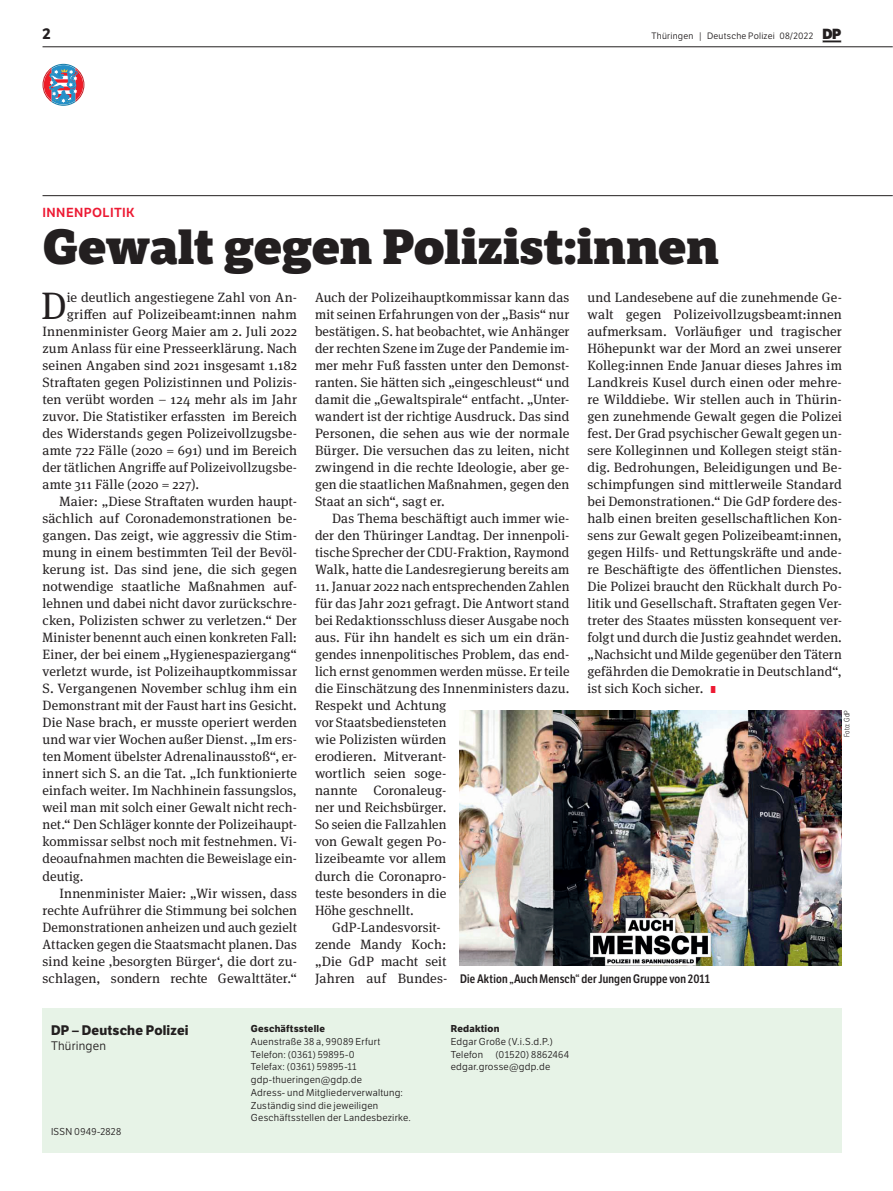
<style>
.page{position:relative;width:893px;height:1191px;background:#fff}
.page>*{position:absolute;margin:0;border:0;box-sizing:border-box;transform-origin:0 0}
.t1{font:800 48px "LFT Etica Sheriff";letter-spacing:-.01em;color:#231f20}
.t2{font:38.25px "Meta Serif Pro";color:#231f20}
.t3{font:700 15px "LFT Etica";color:#231f20}
.t4{font:13.5px/17px "Meta Serif Pro";letter-spacing:.01em;color:#231f20;text-align:justify}
.t5{font:700 13.5px "LFT Etica";letter-spacing:.015em;color:#231f20}
.t6{font:12.75px "LFT Etica SB";letter-spacing:.035em;color:#ed1a33}
.t7{font:600 12px "LFT Etica Condensed";letter-spacing:.015em;color:#231f20}
.t8{font:12px "LFT Etica Bk";letter-spacing:.02em;color:#231f20}
.t9{font:9.75px/12.8px "LFT Etica Bk";letter-spacing:.025em;color:#231f20}
.t10{font:700 9.75px "LFT Etica";letter-spacing:.025em;color:#231f20}
.t11{font:9px "LFT Etica Bk";letter-spacing:.025em;color:#231f20}
.t12{font:300 7.5px "LFT Etica Condensed";letter-spacing:.02em;color:#231f20}
.s1{font-size:9.3px}
.s2{font-family:"LFT Etica XB";font-size:14.25px}
.s3{font-family:"LFT Etica XB";font-size:9.75px;color:#ed1a33}
</style>
<div class="page">
<hr style="left:43px;top:195px;width:850px;height:1px;background:#231f20">
<hr style="left:43px;top:47px;width:850px;height:1px;background:#231f20">
<svg style="left:822px;top:40px;width:19px;height:2px"></svg>
<svg style="left:43px;top:64px;width:41px;height:42px"></svg>
<div style="left:43px;top:1008px;width:799px;height:144px;background:#e7f3e7"></div>
<img style="left:459px;top:710px;width:383px;height:255px">
<p class="t3" style="left:43px;top:25px;width:10px">2</p>
<p class="t11" style="left:651px;top:31px;width:191px">Thüringen <span class="s1">|</span> Deutsche Polizei 08/2022 <span class="s2">DP</span></p>
<p class="t6" style="left:43px;top:205px;width:94px">INNENPOLITIK</p>
<h1 class="t1" style="left:43px;top:217px;width:678px">Gewalt gegen Polizist:innen</h1>
<h2 class="t2" style="left:41px;top:278px;width:27px">D</h2>
<p class="t4" style="left:67px;top:288px;width:232px">ie deutlich angestiegene Zahl von An-</p>
<p class="t4" style="left:315px;top:288px;width:256px">Auch der Polizeihauptkommissar kann das mit seinen Erfahrungen von der „Basis“ nur bestätigen. S. hat beobachtet, wie Anhänger der rechten Szene im Zuge der Pandemie im&shy;mer mehr Fuß fassten unter den Demonst&shy;ranten. Sie hätten sich „eingeschleust“ und damit die „Gewaltspirale“ entfacht. „Unter&shy;wandert ist der richtige Ausdruck. Das sind Personen, die sehen aus wie der normale Bürger. Die versuchen das zu leiten, nicht zwingend in die rechte Ideologie, aber ge&shy;gen die staatlichen Maßnahmen, gegen den Staat an sich“, sagt er.</p>
<p class="t4" style="left:315px;top:509px;width:256px;text-indent:17px">Das Thema beschäftigt auch immer wie&shy;der den Thüringer Landtag. Der innenpoli&shy;tische Sprecher der CDU-Fraktion, Raymond Walk, hatte die Landesregierung bereits am</p>
<p class="t4" style="left:315px;top:577px;width:256px">11. Januar 2022 nach entsprechenden Zahlen</p>
<p class="t4" style="left:315px;top:594px;width:256px">für das Jahr 2021 gefragt. Die Antwort stand</p>
<p class="t4" style="left:315px;top:611px;width:256px">bei Redaktionsschluss dieser Ausgabe noch</p>
<p class="t4" style="left:315px;top:628px;width:256px">aus. Für ihn handelt es sich um ein drän-</p>
<p class="t4" style="left:315px;top:645px;width:256px">gendes innenpolitisches Problem, das end-</p>
<p class="t4" style="left:315px;top:662px;width:256px">lich ernst genommen werden müsse. Er teile</p>
<p class="t4" style="left:315px;top:679px;width:256px">die Einschätzung des Innenministers dazu.</p>
<p class="t4" style="left:315px;top:696px;width:133px">Respekt und Achtung</p>
<p class="t4" style="left:315px;top:713px;width:133px">vor Staatsbediensteten</p>
<p class="t4" style="left:315px;top:730px;width:133px">wie Polizisten würden</p>
<p class="t4" style="left:315px;top:747px;width:133px">erodieren. Mitverant-</p>
<p class="t4" style="left:315px;top:764px;width:133px">wortlich seien soge-</p>
<p class="t4" style="left:315px;top:781px;width:133px">nannte Coronaleug-</p>
<p class="t4" style="left:315px;top:798px;width:133px">ner und Reichsbürger.</p>
<p class="t4" style="left:315px;top:815px;width:133px">So seien die Fallzahlen</p>
<p class="t4" style="left:315px;top:832px;width:133px">von Gewalt gegen Po-</p>
<p class="t4" style="left:315px;top:849px;width:133px">lizeibeamte vor allem</p>
<p class="t4" style="left:315px;top:866px;width:133px">durch die Coronapro-</p>
<p class="t4" style="left:315px;top:883px;width:133px">teste besonders in die</p>
<p class="t4" style="left:315px;top:900px;width:100px">Höhe geschnellt.</p>
<p class="t4" style="left:332px;top:917px;width:110px">GdP-Landesvorsit-</p>
<p class="t4" style="left:315px;top:934px;width:133px">zende Mandy Koch:</p>
<p class="t4" style="left:315px;top:951px;width:133px">„Die GdP macht seit</p>
<p class="t4" style="left:315px;top:968px;width:134px">Jahren auf Bundes-</p>
<p class="t4" style="left:587px;top:288px;width:256px">und Landesebene auf die zunehmende Ge&shy;walt gegen Polizeivollzugsbeamt:innen aufmerksam. Vorläufiger und tragischer Höhepunkt war der Mord an zwei unserer Kolleg:innen Ende Januar dieses Jahres im Landkreis Kusel durch einen oder mehre&shy;re Wilddiebe. Wir stellen auch in Thürin&shy;gen zunehmende Gewalt gegen die Polizei fest. Der Grad psychischer Gewalt gegen un&shy;sere Kolleginnen und Kollegen steigt stän&shy;dig. Bedrohungen, Beleidigungen und Be&shy;schimpfungen sind mittlerweile Standard bei Demonstrationen.“ Die GdP fordere des&shy;halb einen breiten gesellschaftlichen Kon&shy;sens zur Gewalt gegen Polizeibeamt:innen, gegen Hilfs- und Rettungskräfte und ande&shy;re Beschäftigte des öffentlichen Dienstes.<br>Die Polizei braucht den Rückhalt durch Po&shy;litik und Gesellschaft. Straftaten gegen Ver&shy;treter des Staates müssten konsequent ver&shy;folgt und durch die Justiz geahndet werden. „Nachsicht und Milde gegenüber den Tätern gefährden die Demokratie in Deutschland“, ist sich Koch sicher. <span class="s3">I</span></p>
<p class="t4" style="left:67px;top:305px;width:232px">griffen auf Polizeibeamt:innen nahm</p>
<p class="t4" style="left:43px;top:322px;width:256px">Innenminister Georg Maier am 2. Juli 2022</p>
<p class="t4" style="left:43px;top:339px;width:256px">zum Anlass für eine Presseerklärung. Nach</p>
<p class="t4" style="left:43px;top:356px;width:256px">seinen Angaben sind 2021 insgesamt 1.182</p>
<p class="t4" style="left:43px;top:373px;width:256px">Straftaten gegen Polizistinnen und Polizis-</p>
<p class="t4" style="left:43px;top:390px;width:256px">ten verübt worden – 124 mehr als im Jahr</p>
<p class="t4" style="left:43px;top:407px;width:256px">zuvor. Die Statistiker erfassten im Bereich</p>
<p class="t4" style="left:43px;top:424px;width:256px">des Widerstands gegen Polizeivollzugsbe-</p>
<p class="t4" style="left:43px;top:441px;width:256px">amte 722 Fälle (2020 = 691) und im Bereich</p>
<p class="t4" style="left:43px;top:458px;width:256px">der tätlichen Angriffe auf Polizeivollzugsbe-</p>
<p class="t4" style="left:43px;top:475px;width:158px">amte 311 Fälle (2020 = 227).</p>
<p class="t4" style="left:60px;top:492px;width:239px">Maier: „Diese Straftaten wurden haupt-</p>
<p class="t4" style="left:43px;top:509px;width:256px">sächlich auf Coronademonstrationen be-</p>
<p class="t4" style="left:43px;top:526px;width:256px">gangen. Das zeigt, wie aggressiv die Stim-</p>
<p class="t4" style="left:43px;top:543px;width:256px">mung in einem bestimmten Teil der Bevöl-</p>
<p class="t4" style="left:43px;top:560px;width:256px">kerung ist. Das sind jene, die sich gegen</p>
<p class="t4" style="left:43px;top:577px;width:256px">notwendige staatliche Maßnahmen auf-</p>
<p class="t4" style="left:43px;top:594px;width:256px">lehnen und dabei nicht davor zurückschre-</p>
<p class="t4" style="left:43px;top:611px;width:256px">cken, Polizisten schwer zu verletzen.“ Der</p>
<p class="t4" style="left:43px;top:628px;width:256px">Minister benennt auch einen konkreten Fall:</p>
<p class="t4" style="left:43px;top:645px;width:256px">Einer, der bei einem „Hygienespaziergang“</p>
<p class="t4" style="left:43px;top:662px;width:256px">verletzt wurde, ist Polizeihauptkommissar</p>
<p class="t4" style="left:43px;top:679px;width:256px">S. Vergangenen November schlug ihm ein</p>
<p class="t4" style="left:43px;top:696px;width:256px">Demonstrant mit der Faust hart ins Gesicht.</p>
<p class="t4" style="left:43px;top:713px;width:256px">Die Nase brach, er musste operiert werden</p>
<p class="t4" style="left:43px;top:730px;width:256px">und war vier Wochen außer Dienst. „Im ers-</p>
<p class="t4" style="left:43px;top:747px;width:256px">ten Moment übelster Adrenalinausstoß“, er-</p>
<p class="t4" style="left:43px;top:764px;width:256px">innert sich S. an die Tat. „Ich funktionierte</p>
<p class="t4" style="left:43px;top:781px;width:256px">einfach weiter. Im Nachhinein fassungslos,</p>
<p class="t4" style="left:43px;top:798px;width:256px">weil man mit solch einer Gewalt nicht rech-</p>
<p class="t4" style="left:43px;top:815px;width:256px">net.“ Den Schläger konnte der Polizeihaupt-</p>
<p class="t4" style="left:43px;top:832px;width:256px">kommissar selbst noch mit festnehmen. Vi-</p>
<p class="t4" style="left:43px;top:849px;width:256px">deoaufnahmen machten die Beweislage ein-</p>
<p class="t4" style="left:43px;top:866px;width:42px">deutig.</p>
<p class="t4" style="left:60px;top:883px;width:239px">Innenminister Maier: „Wir wissen, dass</p>
<p class="t4" style="left:43px;top:900px;width:256px">rechte Aufrührer die Stimmung bei solchen</p>
<p class="t4" style="left:43px;top:917px;width:256px">Demonstrationen anheizen und auch gezielt</p>
<p class="t4" style="left:43px;top:934px;width:256px">Attacken gegen die Staatsmacht planen. Das</p>
<p class="t4" style="left:43px;top:951px;width:256px">sind keine ‚besorgten Bürger‘, die dort zu-</p>
<p class="t4" style="left:43px;top:968px;width:256px">schlagen, sondern rechte Gewalttäter.“</p>
<p class="t12" style="left:843px;top:737px;width:28px;rotate:-90deg">Foto: GdP</p>
<p class="t7" style="left:460px;top:971px;width:251px">Die Aktion „Auch Mensch“ der Jungen Gruppe von 2011</p>
<p class="t5" style="left:51px;top:1021px;width:139px">DP – Deutsche Polizei</p>
<p class="t8" style="left:51px;top:1038px;width:57px">Thüringen</p>
<p class="t9" style="left:51px;top:1125px;width:72px">ISSN 0949-2828</p>
<p class="t10" style="left:251px;top:1022px;width:76px">Geschäftsstelle</p>
<p class="t9" style="left:251px;top:1035px;width:162px">Auenstraße 38 a, 99089 Erfurt<br>Telefon: (0361) 59895-0<br>Telefax: (0361) 59895-11 gdp-thueringen@gdp.de<br>Adress- und Mitgliederverwaltung:<br>Zuständig sind die jeweiligen<br>Geschäftsstellen der Landesbezirke.</p>
<p class="t10" style="left:451px;top:1022px;width:50px">Redaktion</p>
<p class="t9" style="left:451px;top:1035px;width:103px">Edgar Große (V.i.S.d.P.)<br>Telefon</p>
<p class="t9" style="left:451px;top:1048px;width:120px;text-indent:45px">(01520) 8862464 edgar.grosse@gdp.de</p>
</div>
